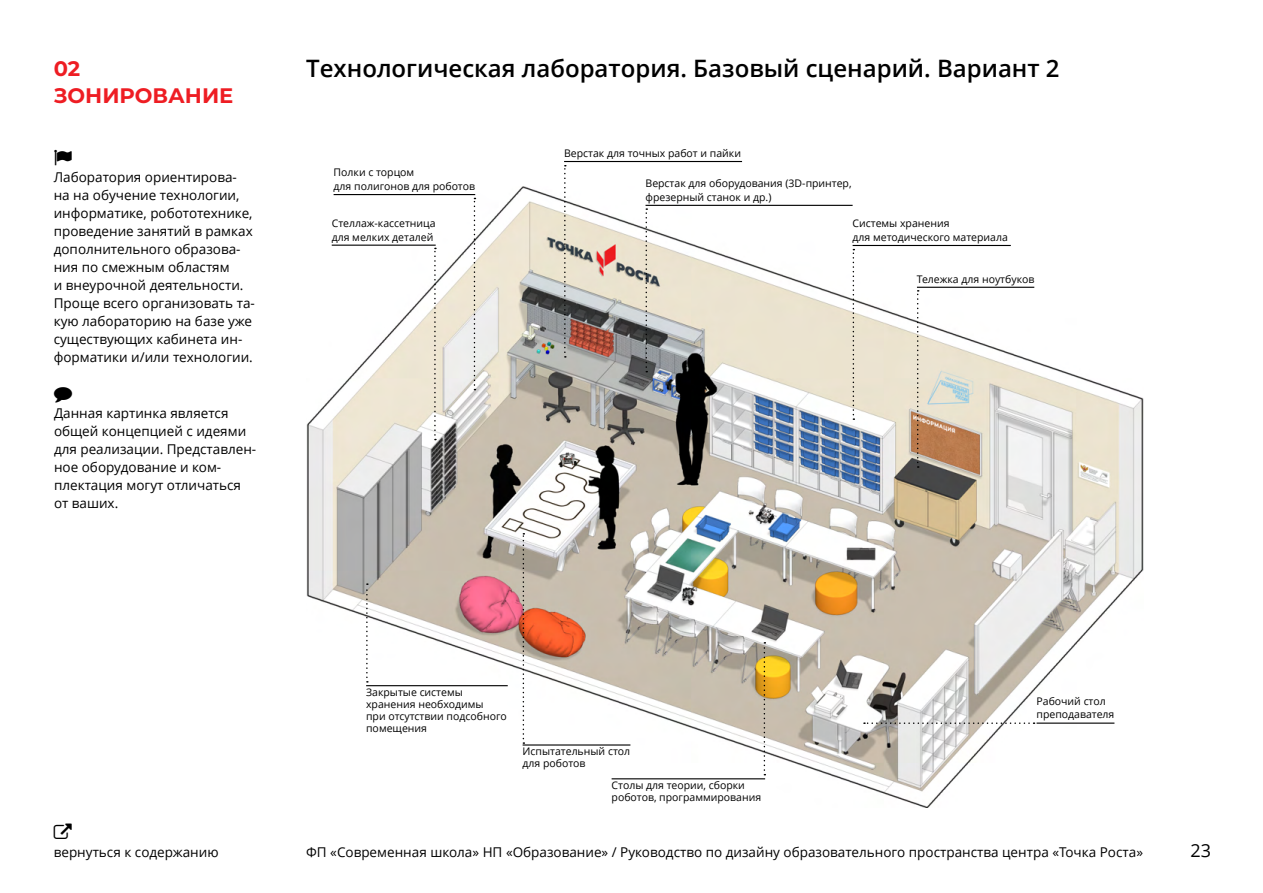
<style>
.page{position:relative;width:1263px;height:893px;background:#fff}
.page>*{position:absolute;margin:0;border:0;box-sizing:border-box;transform-origin:0 0}
.Заглавия_страниц{font:600 24px "Open Sans";color:#000}
.t1{font:700 21px/27px "Montserrat";color:#ee1d23}
.t2{font:18px "Open Sans";color:#000}
.Подписи_OS_9{font:13.5px/18px "Open Sans";color:#000}
.Сноски_зонирование{font:10.5px/13.5px "Open Sans";color:#000}
.Сноски_зонирование_н{font:10.5px/12px "Open Sans";color:#000}
</style>
<div class="page">
<img style="left:306px;top:186px;width:837px;height:622px">
<hr style="left:332px;top:245px;width:104px;height:1px;background:#000">
<svg style="left:434px;top:248px;width:2px;height:192px"></svg>
<hr style="left:917px;top:287px;width:117px;height:1px;background:#000">
<svg style="left:917px;top:290px;width:2px;height:178px"></svg>
<svg style="left:523px;top:533px;width:1px;height:211px"></svg>
<hr style="left:1036px;top:723px;width:78px;height:1px;background:#000">
<svg style="left:864px;top:722px;width:170px;height:2px"></svg>
<svg style="left:474px;top:198px;width:1px;height:192px"></svg>
<hr style="left:645px;top:205px;width:208px;height:1px;background:#000">
<svg style="left:645px;top:208px;width:2px;height:164px"></svg>
<hr style="left:564px;top:161px;width:178px;height:1px;background:#000">
<svg style="left:564px;top:165px;width:2px;height:193px"></svg>
<hr style="left:523px;top:744px;width:107px;height:2px;background:#000">
<hr style="left:853px;top:245px;width:158px;height:1px;background:#000">
<svg style="left:853px;top:249px;width:1px;height:171px"></svg>
<hr style="left:366px;top:685px;width:142px;height:1px;background:#000">
<svg style="left:366px;top:583px;width:2px;height:100px"></svg>
<hr style="left:612px;top:778px;width:153px;height:1px;background:#000">
<svg style="left:764px;top:642px;width:1px;height:133px"></svg>
<hr style="left:334px;top:194px;width:141px;height:1px;background:#000">
<h2 class="t1" style="left:54px;top:54px;width:181px">02<br>ЗОНИРОВАНИЕ</h2>
<p class="Подписи_OS_9" style="left:54px;top:168px;width:203px">Лаборатория ориентирова&shy;на на обучение технологии, информатике, робототехнике, проведение занятий в рамках дополнительного образова&shy;ния по смежным областям<br>и внеурочной деятельности.<br>Проще всего организовать та&shy;кую лабораторию на базе уже сущеcтвующих кабинета ин&shy;форматики и/или технологии.</p>
<p class="Подписи_OS_9" style="left:54px;top:403px;width:204px">Данная картинка является общей концепцией с идеями для реализации. Представлен&shy;ное оборудование и ком&shy;плектация могут отличаться от ваших.</p>
<p class="Заглавия_страниц" style="left:306px;top:51px;width:755px">Технологическая лаборатория. Базовый сценарий. Вариант 2</p>
<p class="Сноски_зонирование" style="left:334px;top:166px;width:143px">Полки с торцом<br>для полигонов для роботов</p>
<p class="Сноски_зонирование" style="left:332px;top:216px;width:105px">Стеллаж-кассетница для мелких деталей</p>
<p class="Сноски_зонирование" style="left:564px;top:146px;width:178px">Верстак для точных работ и пайки</p>
<p class="Сноски_зонирование" style="left:645px;top:176px;width:208px">Верстак для оборудования (3D-принтер, фрезерный станок и др.)</p>
<p class="Сноски_зонирование" style="left:853px;top:216px;width:157px">Системы хранения<br>для методического материала</p>
<p class="Сноски_зонирование" style="left:917px;top:272px;width:119px">Тележка для ноутбуков</p>
<p class="Сноски_зонирование_н" style="left:366px;top:686px;width:142px">Закрытые системы хранения необходимы<br>при отсутствии подсобного помещения</p>
<p class="Сноски_зонирование_н" style="left:523px;top:745px;width:109px">Испытательный стол для роботов</p>
<p class="Сноски_зонирование_н" style="left:612px;top:779px;width:151px">Столы для теории, сборки роботов, программирования</p>
<p class="Сноски_зонирование" style="left:1036px;top:694px;width:79px">Рабочий стол преподавателя</p>
<p class="Подписи_OS_9" style="left:54px;top:842px;width:166px">вернуться к содержанию</p>
<p class="Подписи_OS_9" style="left:306px;top:842px;width:838px">ФП «Современная школа» НП «Образование» / Руководство по дизайну образовательного пространства центра «Точка Роста»</p>
<h3 class="t2" style="left:1190px;top:838px;width:22px">23</h3>
</div>
